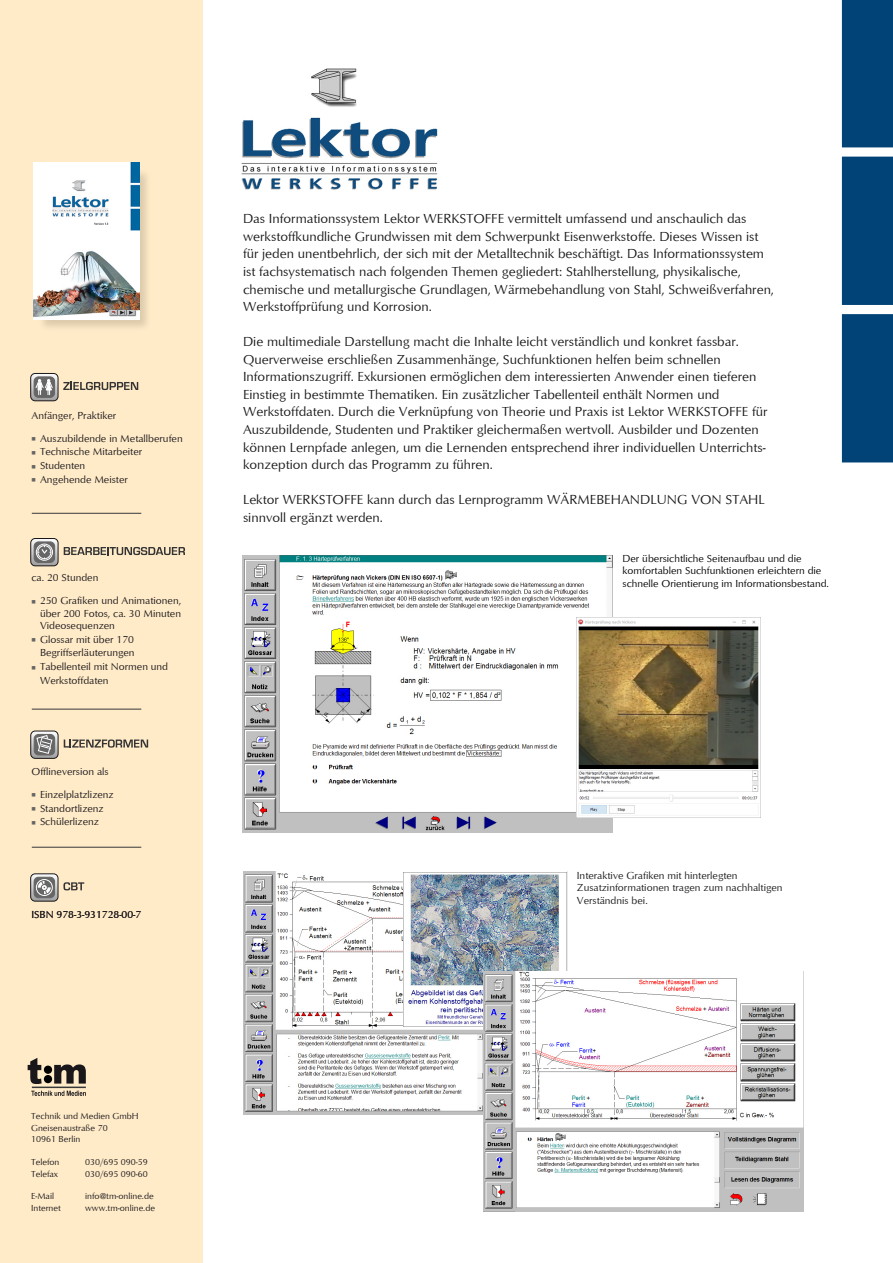
<style>
.page{position:relative;width:893px;height:1263px;background:#fff}
.page>*{position:absolute;margin:0;border:0;box-sizing:border-box;transform-origin:0 0}
.t1{font:13.5px/17.5px "Optimum";color:#1a171b}
.t2{font:10.5px/12.6px "Optimum";color:#1a171b}
.t3{font:10.5px/12.6px "Optimum";color:#000}
.t4{font:9px/11.7px "Optimum";color:#1a171b}
.s1{color:#666}
</style>
<div class="page">
<div style="left:0;top:0;width:203px;height:1263px;background:#ffebc8"></div>
<div style="left:842px;top:0;width:51px;height:147px;background:#014377"></div>
<div style="left:843px;top:157px;width:50px;height:147px;background:#014377"></div>
<div style="left:842px;top:157px;width:51px;height:148px;border:2px solid #014377"></div>
<div style="left:843px;top:315px;width:50px;height:147px;background:#014377"></div>
<div style="left:842px;top:314px;width:51px;height:148px;border:2px solid #014377"></div>
<svg style="left:64px;top:547px;width:121px;height:8px"></svg>
<svg style="left:64px;top:739px;width:84px;height:9px"></svg>
<img style="left:241px;top:68px;width:197px;height:122px">
<img style="left:35px;top:173px;width:112px;height:155px">
<svg style="left:31px;top:874px;width:53px;height:27px"></svg>
<svg style="left:31px;top:538px;width:27px;height:28px"></svg>
<svg style="left:31px;top:731px;width:27px;height:27px"></svg>
<hr style="left:32px;top:513px;width:109px;height:1px;background:#363839">
<hr style="left:32px;top:709px;width:109px;height:1px;background:#363839">
<hr style="left:32px;top:847px;width:109px;height:1px;background:#363839">
<svg style="left:28px;top:1058px;width:14px;height:26px"></svg>
<svg style="left:54px;top:1064px;width:32px;height:19px"></svg>
<div style="left:44px;top:1065px;width:8px;height:9px;background:#000;border-radius:50%"></div>
<div style="left:44px;top:1075px;width:8px;height:8px;background:#000;border-radius:50%"></div>
<hr style="left:32px;top:1086px;width:54px;height:2px;background:#363839">
<svg style="left:31px;top:1091px;width:55px;height:5px"></svg>
<svg style="left:31px;top:373px;width:107px;height:28px"></svg>
<img style="left:33px;top:162px;width:107px;height:157px">
<img style="left:243px;top:555px;width:369px;height:277px">
<img style="left:243px;top:871px;width:324px;height:243px">
<img style="left:404px;top:873px;width:162px;height:154px">
<img style="left:576px;top:618px;width:185px;height:200px">
<img style="left:483px;top:972px;width:320px;height:239px">
<p class="t2" style="left:31px;top:409px;width:86px">Anfänger, Praktiker</p>
<p class="t2" style="left:32px;top:431px;width:153px"><span class="s1">■</span> Auszubildende in Metallberufen</p>
<p class="t2" style="left:32px;top:445px;width:112px"><span class="s1">■</span> Technische Mitarbeiter</p>
<p class="t2" style="left:32px;top:459px;width:55px"><span class="s1">■</span> Studenten</p>
<p class="t2" style="left:32px;top:472px;width:98px"><span class="s1">■</span> Angehende Meister</p>
<p class="t2" style="left:32px;top:571px;width:68px">ca. 20 Stunden</p>
<p class="t2" style="left:40px;top:594px;width:143px;text-align:justify;text-indent:-9px"><span class="s1">■</span> 250 Grafiken und Animationen, über 200 Fotos, ca. 30 Minuten Videosequenzen</p>
<p class="t2" style="left:32px;top:632px;width:105px;line-height:13.6px;text-align:right"><span class="s1">■</span> Glossar mit über 170<br>Begriffserläuterungen</p>
<p class="t2" style="left:40px;top:659px;width:130px;line-height:13.6px;text-indent:-9px"><span class="s1">■</span> Tabellenteil mit Normen und<br>Werkstoffdaten</p>
<p class="t2" style="left:32px;top:765px;width:79px">Offlineversion als</p>
<p class="t2" style="left:32px;top:788px;width:84px"><span class="s1">■</span> Einzelplatzlizenz</p>
<p class="t2" style="left:32px;top:801px;width:74px"><span class="s1">■</span> Standortlizenz</p>
<p class="t2" style="left:32px;top:815px;width:69px"><span class="s1">■</span> Schülerlizenz</p>
<p class="t2" style="left:31px;top:908px;width:111px">ISBN 978-3-931728-00-7</p>
<p class="t1" style="left:243px;top:210px;width:533px">Das Informationssystem Lektor WERKSTOFFE vermittelt umfassend und anschaulich das werkstoffkundliche Grundwissen mit dem Schwerpunkt Eisenwerkstoffe. Dieses Wissen ist für jeden unentbehrlich, der sich mit der Metalltechnik beschäftigt. Das Informationssystem ist fachsystematisch nach folgenden Themen gegliedert: Stahlherstellung, physikalische, chemische und metallurgische Grundlagen, Wärmebehandlung von Stahl, Schweißverfahren, Werkstoffprüfung und Korrosion.</p>
<p class="t1" style="left:243px;top:332px;width:526px">Die multimediale Darstellung macht die Inhalte leicht verständlich und konkret fassbar.<br>Querverweise erschließen Zusammenhänge, Suchfunktionen helfen beim schnellen Informationszugriff. Exkursionen ermöglichen dem interessierten Anwender einen tieferen Einstieg in bestimmte Thematiken. Ein zusätzlicher Tabellenteil enthält Normen und Werkstoffdaten. Durch die Verknüpfung von Theorie und Praxis ist Lektor WERKSTOFFE für Auszubildende, Studenten und Praktiker gleichermaßen wertvoll. Ausbilder und Dozenten können Lernpfade anlegen, um die Lernenden entsprechend ihrer individuellen Unterrichts&shy;konzeption durch das Programm zu führen.</p>
<p class="t1" style="left:243px;top:490px;width:523px">Lektor WERKSTOFFE kann durch das Lernprogramm WÄRMEBEHANDLUNG VON STAHL sinnvoll ergänzt werden.</p>
<p class="t3" style="left:623px;top:551px;width:208px">Der übersichtliche Seitenaufbau und die komfortablen Suchfunktionen erleichtern die schnelle Orientierung im Informationsbestand.</p>
<p class="t2" style="left:577px;top:869px;width:207px">Interaktive Grafiken mit hinterlegten<br>Zusatzinformationen tragen zum nachhaltigen<br>Verständnis bei.</p>
<p class="t4" style="left:31px;top:1110px;width:109px">Technik und Medien GmbH<br>Gneisenaustraße 70<br>10961 Berlin</p>
<p class="t4" style="left:31px;top:1155px;width:30px">Telefon</p>
<p class="t4" style="left:85px;top:1155px;width:64px">030/695 090-59</p>
<p class="t4" style="left:31px;top:1167px;width:28px">Telefax</p>
<p class="t4" style="left:85px;top:1167px;width:64px">030/695 090-60</p>
<p class="t4" style="left:31px;top:1190px;width:24px">E-Mail</p>
<p class="t4" style="left:85px;top:1190px;width:70px">info@tm-online.de</p>
<p class="t4" style="left:31px;top:1201px;width:31px">Internet</p>
<p class="t4" style="left:85px;top:1201px;width:71px">www.tm-online.de</p>
</div>
